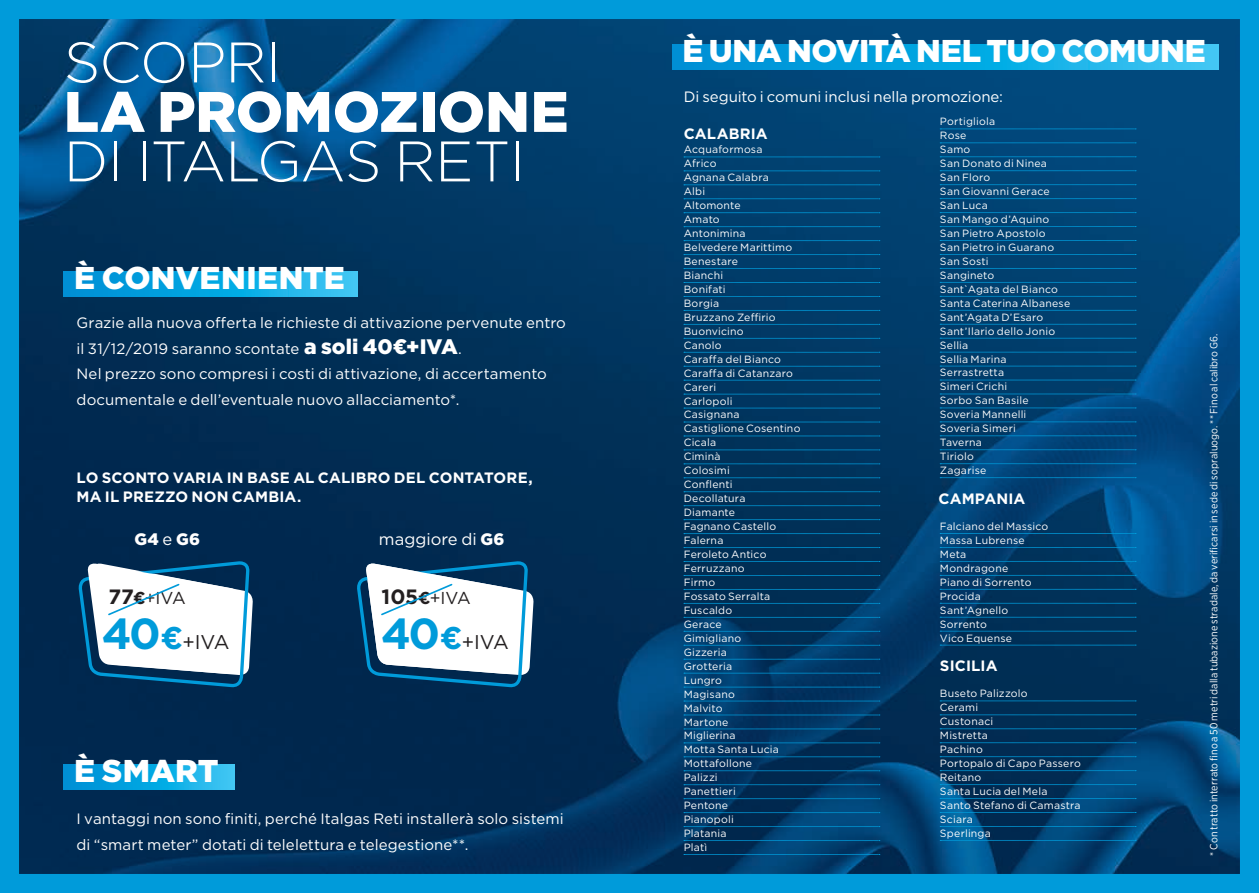
<style>
.page{position:relative;width:1259px;height:893px;background:#fff}
.page>*{position:absolute;margin:0;border:0;box-sizing:border-box;transform-origin:0 0}
.t1{font:300 57px "Gotham";letter-spacing:-.015em;color:#fff}
.t2{font:900 57px "Gotham";color:#fff}
.t3{font:900 31.5px "Gotham";letter-spacing:-.005em;color:#fff}
.t4{font:19.95px "Gotham";letter-spacing:-.045em;color:#231f20}
.t5{font:17.25px "Gotham";letter-spacing:-.04em;color:#231f20}
.t6{font:16.5px "Gotham";color:#fff}
.t7{font:900 16.5px "Gotham";color:#fff}
.t8{font:15px/25.5px "Gotham";letter-spacing:.005em;color:#fff}
.t9{font:700 15px/19.5px "Gotham";letter-spacing:.01em;color:#fff}
.t10{font:10.5px/14px "Gotham";letter-spacing:.02em;color:#fff}
.t11{font:10.5px "Gotham Narrow";letter-spacing:.01em;color:#fff}
.s1{font-weight:900;font-size:21px}
.s2{font-weight:400}
.s3{font-weight:900}
.s4{font-weight:700;font-size:20.7px}
.s5{font-weight:700}
.s6{font-weight:700;font-size:43.35px;color:#009bda}
.s7{font-weight:700;font-size:31.35px;color:#009bda}
</style>
<div class="page">
<img style="left:20px;top:20px;width:1219px;height:853px">
<div style="left:0;top:0;width:1259px;height:893px;border:19px solid #009bda"></div>
<svg style="left:64px;top:271px;width:293px;height:26px;background:#0fa8e3"></svg>
<svg style="left:672px;top:44px;width:546px;height:26px;background:#0fa8e3"></svg>
<svg style="left:64px;top:764px;width:171px;height:26px"></svg>
<svg style="left:77px;top:538px;width:176px;height:250px"></svg>
<svg style="left:355px;top:538px;width:179px;height:250px"></svg>
<svg style="left:684px;top:157px;width:196px;height:1px"></svg>
<svg style="left:684px;top:171px;width:196px;height:1px"></svg>
<svg style="left:684px;top:185px;width:196px;height:1px"></svg>
<svg style="left:684px;top:199px;width:196px;height:1px"></svg>
<svg style="left:684px;top:212px;width:196px;height:1px"></svg>
<svg style="left:684px;top:226px;width:196px;height:1px"></svg>
<svg style="left:684px;top:240px;width:196px;height:1px"></svg>
<svg style="left:684px;top:254px;width:196px;height:1px"></svg>
<svg style="left:684px;top:268px;width:196px;height:1px"></svg>
<svg style="left:684px;top:282px;width:196px;height:1px"></svg>
<svg style="left:684px;top:296px;width:196px;height:1px"></svg>
<svg style="left:684px;top:310px;width:196px;height:1px"></svg>
<svg style="left:684px;top:324px;width:196px;height:1px"></svg>
<svg style="left:684px;top:338px;width:196px;height:1px"></svg>
<svg style="left:684px;top:352px;width:196px;height:1px"></svg>
<svg style="left:684px;top:366px;width:196px;height:1px"></svg>
<svg style="left:684px;top:380px;width:196px;height:1px"></svg>
<svg style="left:684px;top:394px;width:196px;height:1px"></svg>
<svg style="left:684px;top:408px;width:196px;height:1px"></svg>
<svg style="left:684px;top:422px;width:196px;height:1px"></svg>
<svg style="left:684px;top:436px;width:196px;height:1px"></svg>
<svg style="left:684px;top:450px;width:196px;height:1px"></svg>
<svg style="left:684px;top:464px;width:196px;height:1px"></svg>
<svg style="left:684px;top:478px;width:196px;height:1px"></svg>
<svg style="left:684px;top:491px;width:196px;height:1px"></svg>
<svg style="left:684px;top:505px;width:196px;height:1px"></svg>
<svg style="left:684px;top:519px;width:196px;height:1px"></svg>
<svg style="left:684px;top:533px;width:196px;height:1px"></svg>
<svg style="left:684px;top:547px;width:196px;height:1px"></svg>
<svg style="left:684px;top:561px;width:196px;height:1px"></svg>
<svg style="left:684px;top:575px;width:196px;height:1px"></svg>
<svg style="left:684px;top:589px;width:196px;height:1px"></svg>
<svg style="left:684px;top:603px;width:196px;height:1px"></svg>
<svg style="left:684px;top:617px;width:196px;height:1px"></svg>
<svg style="left:684px;top:631px;width:196px;height:1px"></svg>
<svg style="left:684px;top:645px;width:196px;height:1px"></svg>
<svg style="left:684px;top:659px;width:196px;height:1px"></svg>
<svg style="left:684px;top:673px;width:196px;height:1px"></svg>
<svg style="left:684px;top:687px;width:196px;height:1px"></svg>
<svg style="left:684px;top:701px;width:196px;height:1px"></svg>
<svg style="left:684px;top:715px;width:196px;height:1px"></svg>
<svg style="left:684px;top:729px;width:196px;height:1px"></svg>
<svg style="left:684px;top:743px;width:196px;height:1px"></svg>
<svg style="left:684px;top:757px;width:196px;height:1px"></svg>
<svg style="left:684px;top:770px;width:196px;height:1px"></svg>
<svg style="left:684px;top:784px;width:196px;height:1px"></svg>
<svg style="left:684px;top:798px;width:196px;height:1px"></svg>
<svg style="left:684px;top:812px;width:196px;height:1px"></svg>
<svg style="left:684px;top:826px;width:196px;height:1px"></svg>
<svg style="left:684px;top:840px;width:196px;height:1px"></svg>
<svg style="left:684px;top:854px;width:196px;height:1px"></svg>
<svg style="left:940px;top:129px;width:196px;height:1px"></svg>
<svg style="left:940px;top:143px;width:196px;height:1px"></svg>
<svg style="left:940px;top:157px;width:196px;height:1px"></svg>
<svg style="left:940px;top:170px;width:196px;height:1px"></svg>
<svg style="left:940px;top:184px;width:196px;height:1px"></svg>
<svg style="left:940px;top:198px;width:196px;height:1px"></svg>
<svg style="left:940px;top:212px;width:196px;height:1px"></svg>
<svg style="left:940px;top:226px;width:196px;height:1px"></svg>
<svg style="left:940px;top:240px;width:196px;height:1px"></svg>
<svg style="left:940px;top:254px;width:196px;height:1px"></svg>
<svg style="left:940px;top:268px;width:196px;height:1px"></svg>
<svg style="left:940px;top:282px;width:196px;height:1px"></svg>
<svg style="left:940px;top:296px;width:196px;height:1px"></svg>
<svg style="left:940px;top:310px;width:196px;height:1px"></svg>
<svg style="left:940px;top:324px;width:196px;height:1px"></svg>
<svg style="left:940px;top:338px;width:196px;height:1px"></svg>
<svg style="left:940px;top:352px;width:196px;height:1px"></svg>
<svg style="left:940px;top:366px;width:196px;height:1px"></svg>
<svg style="left:940px;top:380px;width:196px;height:1px"></svg>
<svg style="left:940px;top:394px;width:196px;height:1px"></svg>
<svg style="left:940px;top:408px;width:196px;height:1px"></svg>
<svg style="left:940px;top:422px;width:196px;height:1px"></svg>
<svg style="left:940px;top:436px;width:196px;height:1px"></svg>
<svg style="left:940px;top:449px;width:196px;height:1px"></svg>
<svg style="left:940px;top:463px;width:196px;height:1px"></svg>
<svg style="left:940px;top:477px;width:196px;height:1px"></svg>
<svg style="left:940px;top:533px;width:196px;height:1px"></svg>
<svg style="left:940px;top:547px;width:196px;height:1px"></svg>
<svg style="left:940px;top:561px;width:196px;height:1px"></svg>
<svg style="left:940px;top:575px;width:196px;height:1px"></svg>
<svg style="left:940px;top:589px;width:196px;height:1px"></svg>
<svg style="left:940px;top:603px;width:196px;height:1px"></svg>
<svg style="left:940px;top:617px;width:196px;height:1px"></svg>
<svg style="left:940px;top:631px;width:196px;height:1px"></svg>
<svg style="left:940px;top:645px;width:196px;height:1px"></svg>
<svg style="left:940px;top:701px;width:196px;height:1px"></svg>
<svg style="left:940px;top:715px;width:196px;height:1px"></svg>
<svg style="left:940px;top:728px;width:196px;height:1px"></svg>
<svg style="left:940px;top:742px;width:196px;height:1px"></svg>
<svg style="left:940px;top:756px;width:196px;height:1px"></svg>
<svg style="left:940px;top:770px;width:196px;height:1px"></svg>
<svg style="left:940px;top:784px;width:196px;height:1px"></svg>
<svg style="left:940px;top:798px;width:196px;height:1px"></svg>
<svg style="left:940px;top:812px;width:196px;height:1px"></svg>
<svg style="left:940px;top:826px;width:196px;height:1px"></svg>
<svg style="left:940px;top:840px;width:196px;height:1px"></svg>
<h1 class="t1" style="left:64px;top:26px;width:219px">SCOPRI</h1>
<h1 class="t2" style="left:64px;top:72px;width:506px">LA PROMOZIONE</h1>
<h1 class="t1" style="left:64px;top:125px;width:462px">DI ITALGAS RETI</h1>
<h2 class="t3" style="left:74px;top:256px;width:272px">È CONVENIENTE</h2>
<p class="t8" style="left:77px;top:310px;width:491px">Grazie alla nuova offerta le richieste di attivazione pervenute entro il 31/12/2019 saranno scontate <span class="s1">a soli 40€+IVA</span>.<br>Nel prezzo sono compresi i costi di attivazione, di accertamento documentale e dell’eventuale nuovo allacciamento*.</p>
<h3 class="t9" style="left:77px;top:467px;width:457px">LO SCONTO VARIA IN BASE AL CALIBRO DEL CONTATORE,<br>MA IL PREZZO NON CAMBIA.</h3>
<h3 class="t7" style="left:134px;top:528px;width:67px">G4 <span class="s2">e</span> G6</h3>
<h3 class="t6" style="left:379px;top:529px;width:127px">maggiore di <span class="s3">G6</span></h3>
<h3 class="t5" style="left:109px;top:587px;width:79px"><span class="s4">77</span><span class="s5">€</span>+IVA</h3>
<h3 class="t4" style="left:102px;top:629px;width:129px"><span class="s6">40</span><span class="s7">€</span>+IVA</h3>
<h3 class="t5" style="left:381px;top:587px;width:91px"><span class="s4">105</span><span class="s5">€</span>+IVA</h3>
<h3 class="t4" style="left:381px;top:629px;width:129px"><span class="s6">40</span><span class="s7">€</span>+IVA</h3>
<h2 class="t3" style="left:74px;top:749px;width:146px">È SMART</h2>
<h3 class="t8" style="left:77px;top:806px;width:489px">I vantaggi non sono finiti, perché Italgas Reti installerà solo sistemi di “smart meter” dotati di telelettura e telegestione**.</h3>
<h2 class="t3" style="left:682px;top:29px;width:525px">È UNA NOVITÀ NEL TUO COMUNE</h2>
<h3 class="t8" style="left:684px;top:83px;width:321px">Di seguito i comuni inclusi nella promozione:</h3>
<h3 class="t9" style="left:684px;top:124px;width:86px">CALABRIA</h3>
<p class="t10" style="left:684px;top:142px;width:118px">Acquaformosa<br>Africo<br>Agnana Calabra<br>Albi<br>Altomonte<br>Amato<br>Antonimina<br>Belvedere Marittimo<br>Benestare<br>Bianchi<br>Bonifati<br>Borgia<br>Bruzzano Zeffirio<br>Buonvicino<br>Canolo<br>Caraffa del Bianco<br>Caraffa di Catanzaro<br>Careri<br>Carlopoli<br>Casignana<br>Castiglione Cosentino<br>Cicala<br>Ciminà<br>Colosimi<br>Conflenti<br>Decollatura<br>Diamante<br>Fagnano Castello<br>Falerna<br>Feroleto Antico<br>Ferruzzano<br>Firmo<br>Fossato Serralta<br>Fuscaldo<br>Gerace<br>Gimigliano<br>Gizzeria<br>Grotteria<br>Lungro<br>Magisano<br>Malvito<br>Martone<br>Miglierina<br>Motta Santa Lucia<br>Mottafollone<br>Palizzi<br>Panettieri<br>Pentone<br>Pianopoli<br>Platania<br>Platì</p>
<p class="t10" style="left:940px;top:114px;width:132px">Portigliola<br>Rose<br>Samo<br>San Donato di Ninea<br>San Floro<br>San Giovanni Gerace<br>San Luca<br>San Mango d’Aquino<br>San Pietro Apostolo<br>San Pietro in Guarano<br>San Sosti<br>Sangineto<br>Sant`Agata del Bianco<br>Santa Caterina Albanese<br>Sant’Agata D’Esaro<br>Sant’Ilario dello Jonio<br>Sellia<br>Sellia Marina<br>Serrastretta<br>Simeri Crichi<br>Sorbo San Basile<br>Soveria Mannelli<br>Soveria Simeri<br>Taverna<br>Tiriolo<br>Zagarise</p>
<h3 class="t9" style="left:938px;top:489px;width:88px">CAMPANIA</h3>
<p class="t10" style="left:940px;top:519px;width:110px">Falciano del Massico<br>Massa Lubrense<br>Meta<br>Mondragone<br>Piano di Sorrento<br>Procida<br>Sant’Agnello<br>Sorrento<br>Vico Equense</p>
<h3 class="t9" style="left:940px;top:656px;width:59px">SICILIA</h3>
<p class="t10" style="left:940px;top:686px;width:142px">Buseto Palizzolo<br>Cerami<br>Custonaci<br>Mistretta<br>Pachino<br>Portopalo di Capo Passero<br>Reitano<br>Santa Lucia del Mela<br>Santo Stefano di Camastra<br>Sciara<br>Sperlinga</p>
<p class="t11" style="left:1207px;top:856px;width:524px;rotate:-90deg">* Con tratto interrato fino a 50 metri dalla tubazione stradale, da verificarsi in sede di sopraluogo. ** Fino al calibro G6.</p>
</div>
